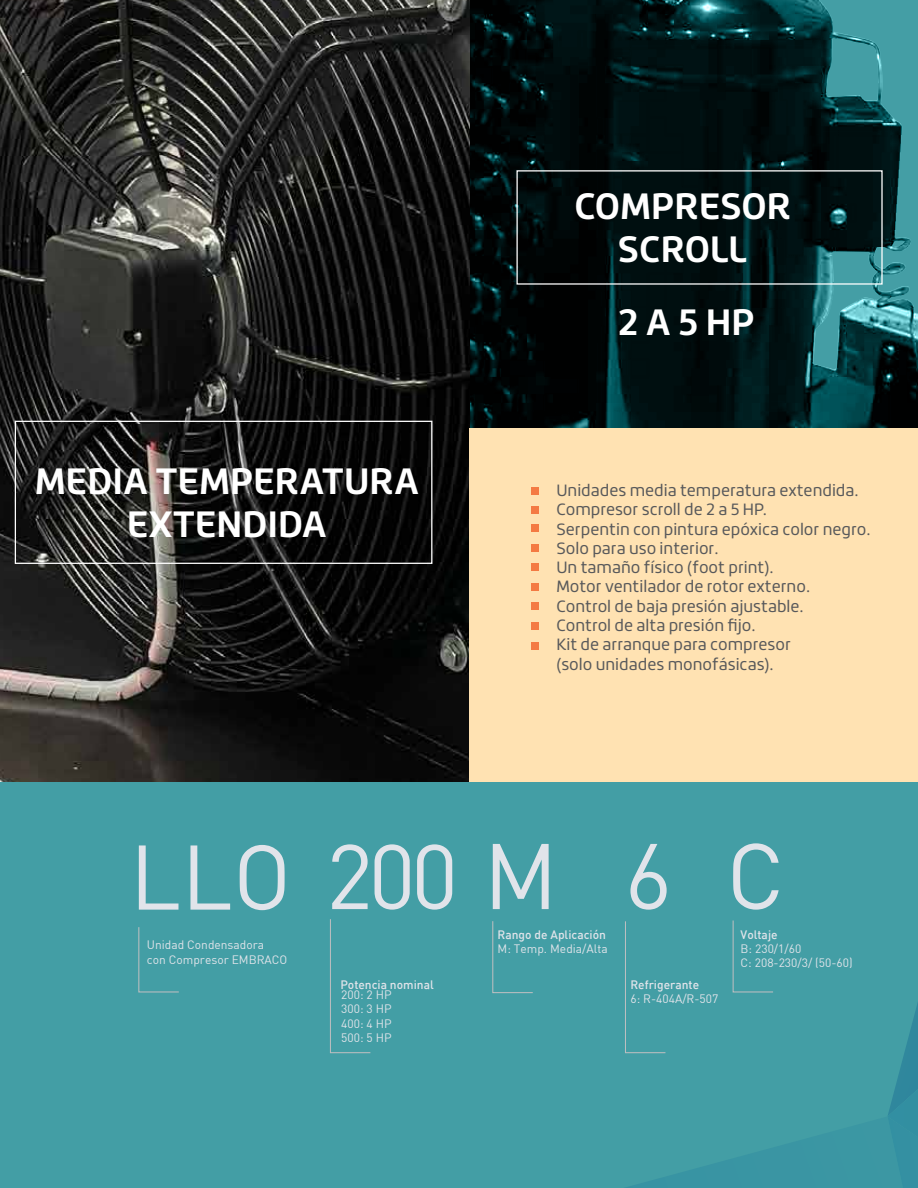
<style>
.page{position:relative;width:918px;height:1188px;background:#fff}
.page>*{position:absolute;margin:0;border:0;box-sizing:border-box;transform-origin:0 0}
.t1{font:90.15px "DIN";letter-spacing:-.025em;color:#e1e4ea}
.t2{font:700 36px/43.2px "Roihu";color:#fff;text-align:center}
.t3{font:16.05px/19.2px "Roihu";color:#58595b}
.t4{font:12px/14.4px "DIN";color:#e1e4ea}
.t5{font:500 12px "DIN";color:#e1e4ea}
.s1{font-size:91.5px}
</style>
<div class="page">
<svg style="left:470px;top:0;width:448px;height:429px;fill:#000f10"></svg>
<div style="left:0;top:442px;width:918px;height:746px;background:#439ea5"></div>
<img style="left:0;top:0;width:470px;height:782px">
<div style="left:470px;top:429px;width:448px;height:353px;background:#ffe2b2"></div>
<div style="left:15px;top:421px;width:417px;height:143px;border:1px solid #fff"></div>
<div style="left:531px;top:487px;width:8px;height:7px;background:#f47a43"></div>
<div style="left:531px;top:506px;width:8px;height:8px;background:#f47a43"></div>
<div style="left:531px;top:524px;width:8px;height:8px;background:#f47a43"></div>
<div style="left:531px;top:563px;width:8px;height:8px;background:#f47a43"></div>
<div style="left:531px;top:602px;width:8px;height:7px;background:#f47a43"></div>
<div style="left:531px;top:583px;width:8px;height:8px;background:#f47a43"></div>
<div style="left:531px;top:544px;width:8px;height:8px;background:#f47a43"></div>
<div style="left:531px;top:642px;width:8px;height:8px;background:#f47a43"></div>
<div style="left:531px;top:622px;width:8px;height:8px;background:#f47a43"></div>
<svg style="left:138px;top:927px;width:41px;height:66px"></svg>
<svg style="left:330px;top:919px;width:41px;height:135px"></svg>
<svg style="left:492px;top:921px;width:41px;height:73px"></svg>
<svg style="left:625px;top:920px;width:293px;height:268px"></svg>
<h2 class="t2" style="left:574px;top:185px;width:219px">COMPRESOR<br>SCROLL</h2>
<h2 class="t2" style="left:35px;top:460px;width:386px">MEDIA TEMPERATURA<br>EXTENDIDA</h2>
<h2 class="t2" style="left:618px;top:301px;width:138px">2 A 5 HP</h2>
<p class="t3" style="left:556px;top:481px;width:316px">Unidades media temperatura extendida.<br>Compresor scroll de 2 a 5 HP.<br>Serpentin con pintura epóxica color negro.<br>Solo para uso interior.<br>Un tamaño físico (foot print).<br>Motor ventilador de rotor externo.<br>Control de baja presión ajustable.<br>Control de alta presión fijo.<br>Kit de arranque para compresor<br>(solo unidades monofásicas).</p>
<h1 class="t1" style="left:130px;top:821px;width:656px">LLO 200 <span class="s1">M 6 C</span></h1>
<p class="t4" style="left:147px;top:937px;width:142px">Unidad Condensadora<br>con Compresor EMBRACO</p>
<p class="t5" style="left:340px;top:977px;width:95px">Potencia nominal</p>
<p class="t4" style="left:341px;top:987px;width:52px;text-align:justify">200: 2 HP 300: 3 HP 400: 4 HP 500: 5 HP</p>
<p class="t5" style="left:498px;top:927px;width:110px">Rango de Aplicación</p>
<p class="t4" style="left:498px;top:941px;width:112px">M: Temp. Media/Alta</p>
<p class="t5" style="left:630px;top:977px;width:70px">Refrigerante</p>
<p class="t4" style="left:630px;top:991px;width:89px">6: R-404A/R-507</p>
<p class="t5" style="left:741px;top:927px;width:39px">Voltaje</p>
<p class="t4" style="left:741px;top:941px;width:113px">B: 230/1/60<br>C: 208-230/3/ (50-60)</p>
</div>
